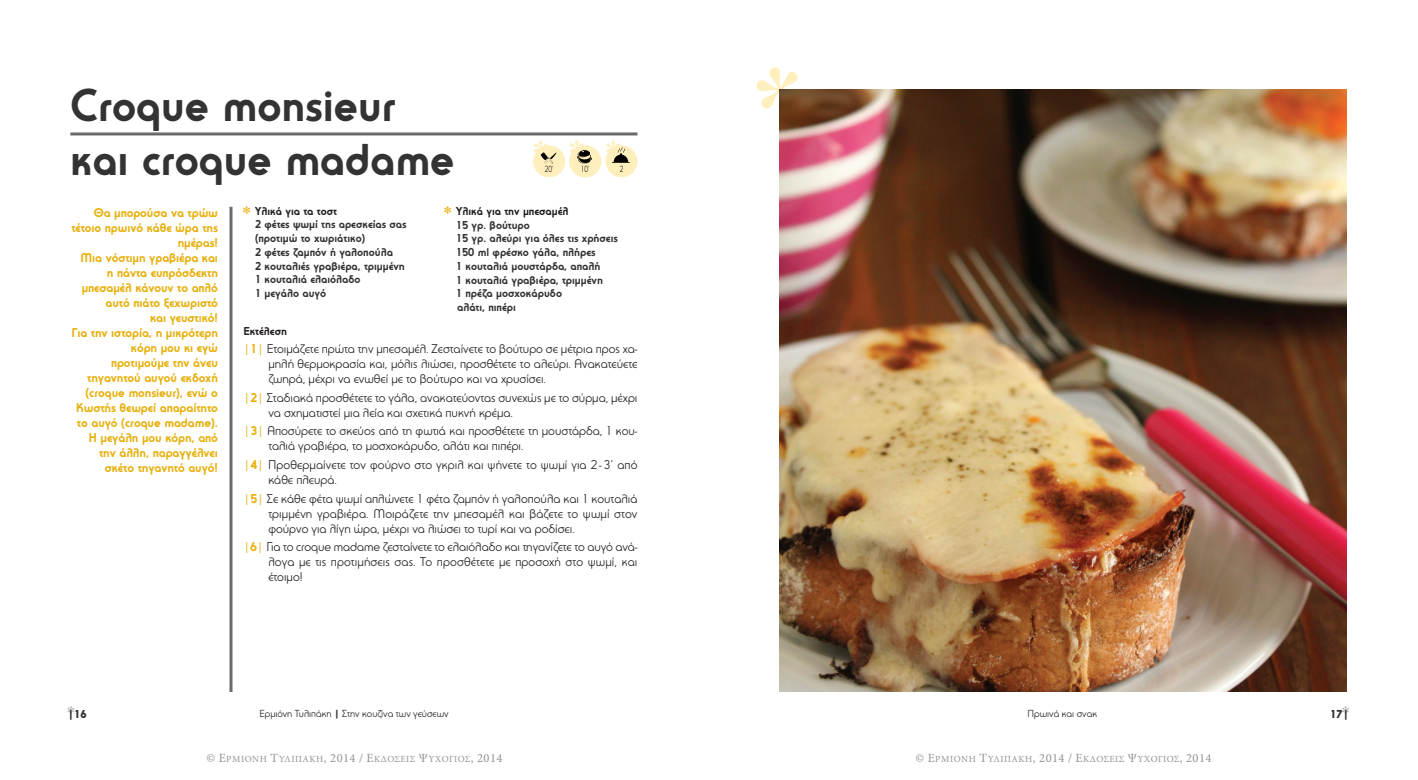
<style>
.page{position:relative;width:1418px;height:780px;background:#fff}
.page>*{position:absolute;margin:0;border:0;box-sizing:border-box;transform-origin:0 0}
.t1{font:45px/54px "PF Universal Bold+HYYZST";color:#333}
.t2{font:45px "PF Bodoni Text+TVENUG";color:#feefbc}
.t3{font:12.5px/15px "PF Universal+EXKYHM";color:#231f20;text-align:justify}
.t4{font:12.5px/15px "PF Universal Bold+HYYZST";letter-spacing:-.005em;color:#e7b00d;text-align:right}
.t5{font:11.25px/13.8px "PF Universal Bold+HYYZST";color:#333}
.t6{font:11.25px "PF Universal Bold+HYYZST";color:#231f20}
.t7{font:11.25px "PF Universal Black+GAGUIC";color:#333}
.t8{font:11.25px "PF Universal Black+BDIIXS";color:#333}
.t9{font:10px "PF Universal+EXKYHM";color:#231f20}
.t10{font:10px "PF Universal+MSUZCM";color:#231f20}
.t11{font:9.38px "Minion Pro";letter-spacing:.045em;color:#939393}
.t12{font:8.75px "PF Universal+EXKYHM";color:#231f20;scale:.8 1}
.s1{font-family:"PF Bodoni Text+TVENUG";font-size:22.5px;color:#e7b00d}
.s2{color:#231f20}
.s3{color:#e7b00d}
.s4{font-family:"PF Universal Bold+HYYZST";color:#e7b00d}
.s5{font-family:"PF Bodoni Text+TVENUG";font-size:22.5px;color:#b3b3b3}
.s6{font-family:"PF Universal Black+BDIIXS";color:#333}
.s7{font-family:"PF Bodoni Text+DORKAV";font-size:22.5px;color:#b3b3b3}
.s8{font-size:12.5px}
</style>
<div class="page">
<img style="left:779px;top:89px;width:567px;height:603px">
<hr style="left:70px;top:133px;width:567px;height:1px;background:#231f20">
<hr style="left:70px;top:134px;width:567px;height:1px;background:#231f20">
<hr style="left:231px;top:207px;width:1px;height:485px;background:#231f20">
<hr style="left:230px;top:207px;width:1px;height:485px;background:#231f20">
<div style="left:605px;top:145px;width:32px;height:32px;background:#feefbc;border-radius:50%"></div>
<svg style="left:612px;top:147px;width:18px;height:16px"></svg>
<div style="left:569px;top:145px;width:32px;height:32px;background:#feefbc;border-radius:50%"></div>
<svg style="left:577px;top:150px;width:15px;height:13px"></svg>
<div style="left:533px;top:145px;width:32px;height:32px;background:#feefbc;border-radius:50%"></div>
<svg style="left:540px;top:152px;width:16px;height:12px"></svg>
<svg style="left:779px;top:89px;width:27px;height:29px"></svg>
<h1 class="t1" style="left:70px;top:77px;width:386px">Croque monsieur και croque madame</h1>
<h1 class="t2" style="left:532px;top:130px;width:92px">* * *</h1>
<p class="t12" style="left:545px;top:164px;width:13px">20’</p>
<p class="t12" style="left:581px;top:164px;width:13px">10’</p>
<p class="t12" style="left:619px;top:164px;width:6px">2</p>
<p class="t4" style="left:71px;top:204px;width:148px">Θα µπορούσα να τρώω τέτοιο πρωινό κάθε ώρα της ηµέρας!<br>Μια νόστιµη γραβιέρα και η πάντα ευπρόσδεκτη µπεσαµέλ κάνουν το απλό αυτό πιάτο ξεχωριστό<br>και γευστικό!<br>Για την ιστορία, η µικρότερη κόρη µου κι εγώ προτιµούµε την άνευ τηγανητού αυγού εκδοχή (croque monsieur), ενώ ο<br>Κωστής θεωρεί απαραίτητο το αυγό (croque madame).<br>Η µεγάλη µου κόρη, από την άλλη, παραγγέλνει σκέτο τηγανητό αυγό!</p>
<p class="t5" style="left:255px;top:204px;width:153px;text-indent:-12px"><span class="s1">*</span> <span class="s2">Υλικά για τα τοστ<br></span>2 φέτες ψωµί της αρεσκείας σας (προτιµώ το χωριάτικο)<br>2 φέτες ζαµπόν ή γαλοπούλα<br>2 κουταλιές γραβιέρα, τριµµένη<br>1 κουταλιά ελαιόλαδο<br>1 µεγάλο αυγό</p>
<p class="t5" style="left:456px;top:204px;width:163px;text-indent:-12px"><span class="s1">*</span> <span class="s2">Υλικά για την µπεσαµέλ<br></span>15 γρ. βούτυρο<br>15 γρ. αλεύρι για όλες τις χρήσεις<br>150 ml φρέσκο γάλα, πλήρες<br>1 κουταλιά µουστάρδα, απαλή<br>1 κουταλιά γραβιέρα, τριµµένη<br>1 πρέζα µοσχοκάρυδο<br>αλάτι, πιπέρι</p>
<p class="t6" style="left:243px;top:324px;width:45px">Εκτέλεση</p>
<p class="t3" style="left:268px;top:341px;width:370px;text-indent:-25px"><span class="s3">|</span><span class="s4">1</span><span class="s3">|</span> Ετοιµάζετε πρώτα την µπεσαµέλ. Ζεσταίνετε το βούτυρο σε µέτρια προς χα&shy;µηλή θερµοκρασία και, µόλις λιώσει, προσθέτετε το αλεύρι. Ανακατεύετε ζωηρά, µέχρι να ενωθεί µε το βούτυρο και να χρυσίσει.</p>
<p class="t3" style="left:268px;top:390px;width:370px;text-indent:-25px"><span class="s3">|</span><span class="s4">2</span><span class="s3">|</span> Σταδιακά προσθέτετε το γάλα, ανακατεύοντας συνεχώς µε το σύρµα, µέχρι να σχηµατιστεί µια λεία και σχετικά πυκνή κρέµα.</p>
<p class="t3" style="left:268px;top:423px;width:370px;text-indent:-25px"><span class="s3">|</span><span class="s4">3</span><span class="s3">|</span> Αποσύρετε το σκεύος από τη φωτιά και προσθέτετε τη µουστάρδα, 1 κου&shy;ταλιά γραβιέρα, το µοσχοκάρυδο, αλάτι και πιπέρι.</p>
<p class="t3" style="left:268px;top:457px;width:370px;text-indent:-25px"><span class="s3">|</span><span class="s4">4</span><span class="s3">|</span> Προθερµαίνετε τον φούρνο στο γκριλ και ψήνετε το ψωµί για 2 - 3’ από κάθε πλευρά.</p>
<p class="t3" style="left:268px;top:490px;width:370px;text-indent:-25px"><span class="s3">|</span><span class="s4">5</span><span class="s3">|</span> Σε κάθε φέτα ψωµί απλώνετε 1 φέτα ζαµπόν ή γαλοπούλα και 1 κουταλιά τριµµένη γραβιέρα. Μοιράζετε την µπεσαµέλ και βάζετε το ψωµί στον φούρνο για λίγη ώρα, µέχρι να λιώσει το τυρί και να ροδίσει.</p>
<p class="t3" style="left:268px;top:539px;width:370px;text-indent:-25px"><span class="s3">|</span><span class="s4">6</span><span class="s3">|</span> Για το croque madame ζεσταίνετε το ελαιόλαδο και τηγανίζετε το αυγό ανά&shy;λογα µε τις προτιµήσεις σας. Το προσθέτετε µε προσοχή στο ψωµί, και έτοιµο!</p>
<p class="t8" style="left:67px;top:707px;width:21px"><span class="s5">*</span>|16</p>
<p class="t9" style="left:259px;top:707px;width:191px">Eρµιόνη Τυλιπάκη <span class="s6">|</span> Στην κουζίνα των γεύσεων</p>
<p class="t10" style="left:1027px;top:707px;width:71px">Πρωινά και σνακ</p>
<p class="t7" style="left:1330px;top:707px;width:22px">17|<span class="s7">*</span></p>
<p class="t11" style="left:206px;top:755px;width:297px"><span class="s8">© Ε</span>ρμιονη <span class="s8">Τ</span>υλιπακη<span class="s8">, 2014 / Ε</span>κδοσΕισ <span class="s8">Ψ</span>υχογιοσ<span class="s8">, 2014</span></p>
<p class="t11" style="left:915px;top:755px;width:297px"><span class="s8">© Ε</span>ρμιονη <span class="s8">Τ</span>υλιπακη<span class="s8">, 2014 / Ε</span>κδοσΕισ <span class="s8">Ψ</span>υχογιοσ<span class="s8">, 2014</span></p>
</div>
